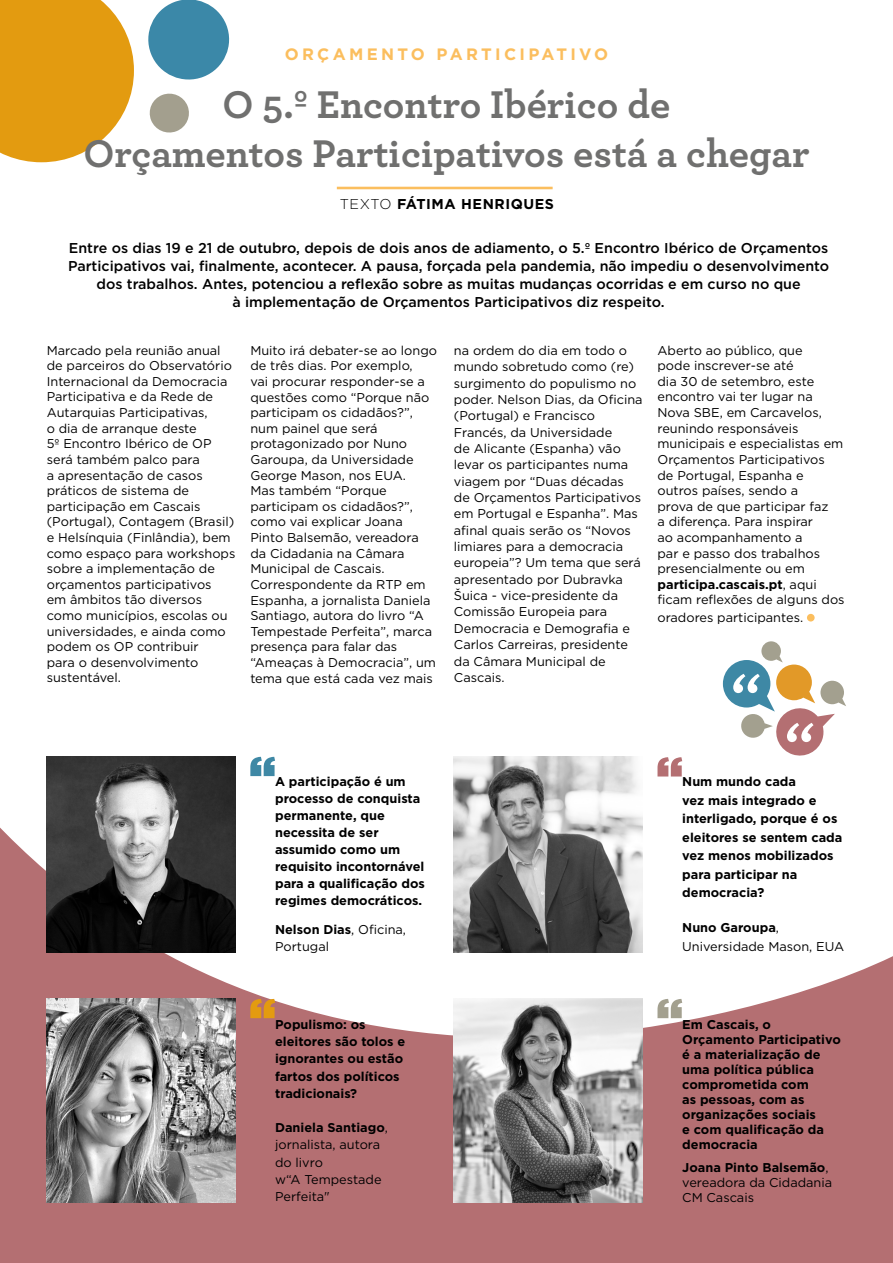
<style>
.page{position:relative;width:893px;height:1263px;background:#fff}
.page>*{position:absolute;margin:0;border:0;box-sizing:border-box;transform-origin:0 0}
.t1{font:700 40.5px/49.5px "Archer";color:#70706f;text-align:center}
.t2{font:700 16.5px "Gotham";letter-spacing:.2em;color:#fbbe5e}
.t3{font:500 14.25px/18px "Gotham";color:#000;text-align:center}
.t4{font:700 14.25px "Gotham";letter-spacing:.04em;color:#000}
.t5{font:12.75px/15.6px "Gotham";color:#000}
.t6{font:700 12.75px/15px "Gotham";color:#000}
.s1{font-weight:300}
.s2{font-weight:700}
</style>
<div class="page">
<div style="left:0;top:338px;width:893px;height:925px;background:#b46f72"></div>
<div style="left:0;top:162px;width:893px;height:876px;background:#fff"></div>
<svg style="left:0;top:0;width:134px;height:162px;background:#e6a72c"></svg>
<svg style="left:148px;top:0;width:82px;height:80px"></svg>
<svg style="left:149px;top:93px;width:40px;height:40px"></svg>
<img style="left:47px;top:756px;width:188px;height:196px">
<img style="left:454px;top:756px;width:189px;height:196px">
<img style="left:47px;top:999px;width:188px;height:203px">
<img style="left:454px;top:999px;width:189px;height:203px">
<svg style="left:723px;top:641px;width:123px;height:117px;background:#d6d1cb"></svg>
<div style="left:807px;top:614px;width:8px;height:7px;background:#fbbe5e;border-radius:50%"></div>
<svg style="left:250px;top:757px;width:25px;height:19px"></svg>
<svg style="left:657px;top:757px;width:25px;height:19px"></svg>
<svg style="left:250px;top:999px;width:25px;height:19px"></svg>
<svg style="left:657px;top:999px;width:25px;height:19px"></svg>
<hr style="left:337px;top:187px;width:216px;height:2px;background:#fbbe5e">
<p class="t2" style="left:285px;top:43px;width:325px">ORÇAMENTO PARTICIPATIVO</p>
<h1 class="t1" style="left:83px;top:77px;width:728px">O 5.º Encontro Ibérico de<br>Orçamentos Participativos está a chegar</h1>
<p class="t4" style="left:340px;top:195px;width:216px"><span class="s1">TEXTO</span> FÁTIMA HENRIQUES</p>
<p class="t3" style="left:68px;top:239px;width:763px">Entre os dias 19 e 21 de outubro, depois de dois anos de adiamento, o 5.º Encontro Ibérico de Orçamentos Participativos vai, finalmente, acontecer. A pausa, forçada pela pandemia, não impediu o desenvolvimento dos trabalhos. Antes, potenciou a reflexão sobre as muitas mudanças ocorridas e em curso no que<br>à implementação de Orçamentos Participativos diz respeito.</p>
<p class="t5" style="left:47px;top:342px;width:190px">Marcado pela reunião anual de parceiros do Observatório<br>Internacional da Democracia<br>Participativa e da Rede de<br>Autarquias Participativas,<br>o dia de arranque deste<br>5º Encontro Ibérico de OP será também palco para<br>a apresentação de casos práticos de sistema de participação em Cascais (Portugal), Contagem (Brasil) e Helsínquia (Finlândia), bem como espaço para workshops sobre a implementação de orçamentos participativos<br>em âmbitos tão diversos como municípios, escolas ou universidades, e ainda como podem os OP contribuir<br>para o desenvolvimento sustentável.</p>
<p class="t5" style="left:250px;top:342px;width:188px">Muito irá debater-se ao longo de três dias. Por exemplo,<br>vai procurar responder-se a questões como “Porque não participam os cidadãos?”, num painel que será protagonizado por Nuno<br>Garoupa, da Universidade<br>George Mason, nos EUA.<br>Mas também “Porque participam os cidadãos?”, como vai explicar Joana<br>Pinto Balsemão, vereadora da Cidadania na Câmara<br>Municipal de Cascais.<br>Correspondente da RTP em<br>Espanha, a jornalista Daniela<br>Santiago, autora do livro “A<br>Tempestade Perfeita”, marca presença para falar das “Ameaças à Democracia”, um tema que está cada vez mais</p>
<p class="t5" style="left:454px;top:342px;width:190px;line-height:16.4px">na ordem do dia em todo o mundo sobretudo como (re) surgimento do populismo no poder. Nelson Dias, da Oficina (Portugal) e Francisco<br>Francés, da Universidade<br>de Alicante (Espanha) vão levar os participantes numa viagem por “Duas décadas de Orçamentos Participativos em Portugal e Espanha”. Mas afinal quais serão os “Novos limiares para a democracia europeia”? Um tema que será apresentado por Dubravka<br>Šuica - vice-presidente da<br>Comissão Europeia para<br>Democracia e Demografia e<br>Carlos Carreiras, presidente da Câmara Municipal de<br>Cascais.</p>
<p class="t5" style="left:657px;top:342px;width:189px">Aberto ao público, que<br>pode inscrever-se até<br>dia 30 de setembro, este encontro vai ter lugar na<br>Nova SBE, em Carcavelos, reunindo responsáveis municipais e especialistas em<br>Orçamentos Participativos<br>de Portugal, Espanha e outros países, sendo a<br>prova de que participar faz<br>a diferença. Para inspirar<br>ao acompanhamento a<br>par e passo dos trabalhos presencialmente ou em <span class="s2">participa.cascais.pt</span>, aqui ficam reflexões de alguns dos</p>
<p class="t5" style="left:657px;top:609px;width:147px">oradores participantes.</p>
<p class="t6" style="left:275px;top:773px;width:151px;line-height:17px">A participação é um processo de conquista permanente, que necessita de ser assumido como um requisito incontornável para a qualificação dos regimes democráticos.</p>
<p class="t5" style="left:275px;top:921px;width:132px;line-height:17px"><span class="s2">Nelson Dias</span>, Oficina,<br>Portugal</p>
<p class="t6" style="left:275px;top:1016px;width:132px;line-height:17.2px">Populismo: os eleitores são tolos e ignorantes ou estão fartos dos políticos tradicionais?</p>
<p class="t5" style="left:275px;top:1119px;width:114px;line-height:17.2px"><span class="s2">Daniela Santiago</span>, jornalista, autora do livro<br>w“A Tempestade<br>Perfeita"</p>
<p class="t6" style="left:682px;top:772px;width:162px;line-height:18.5px">Num mundo cada<br>vez mais integrado e interligado, porque é os eleitores se sentem cada vez menos mobilizados para participar na democracia?</p>
<p class="t5" style="left:682px;top:918px;width:163px;line-height:18.5px"><span class="s2">Nuno Garoupa</span>,<br>Universidade Mason, EUA</p>
<p class="t6" style="left:682px;top:1017px;width:160px">Em Cascais, o<br>Orçamento Participativo é a materialização de uma política pública comprometida com<br>as pessoas, com as organizações sociais<br>e com qualificação da democracia</p>
<p class="t5" style="left:682px;top:1160px;width:151px;line-height:15px"><span class="s2">Joana Pinto Balsemão</span>, vereadora da Cidadania<br>CM Cascais</p>
</div>
